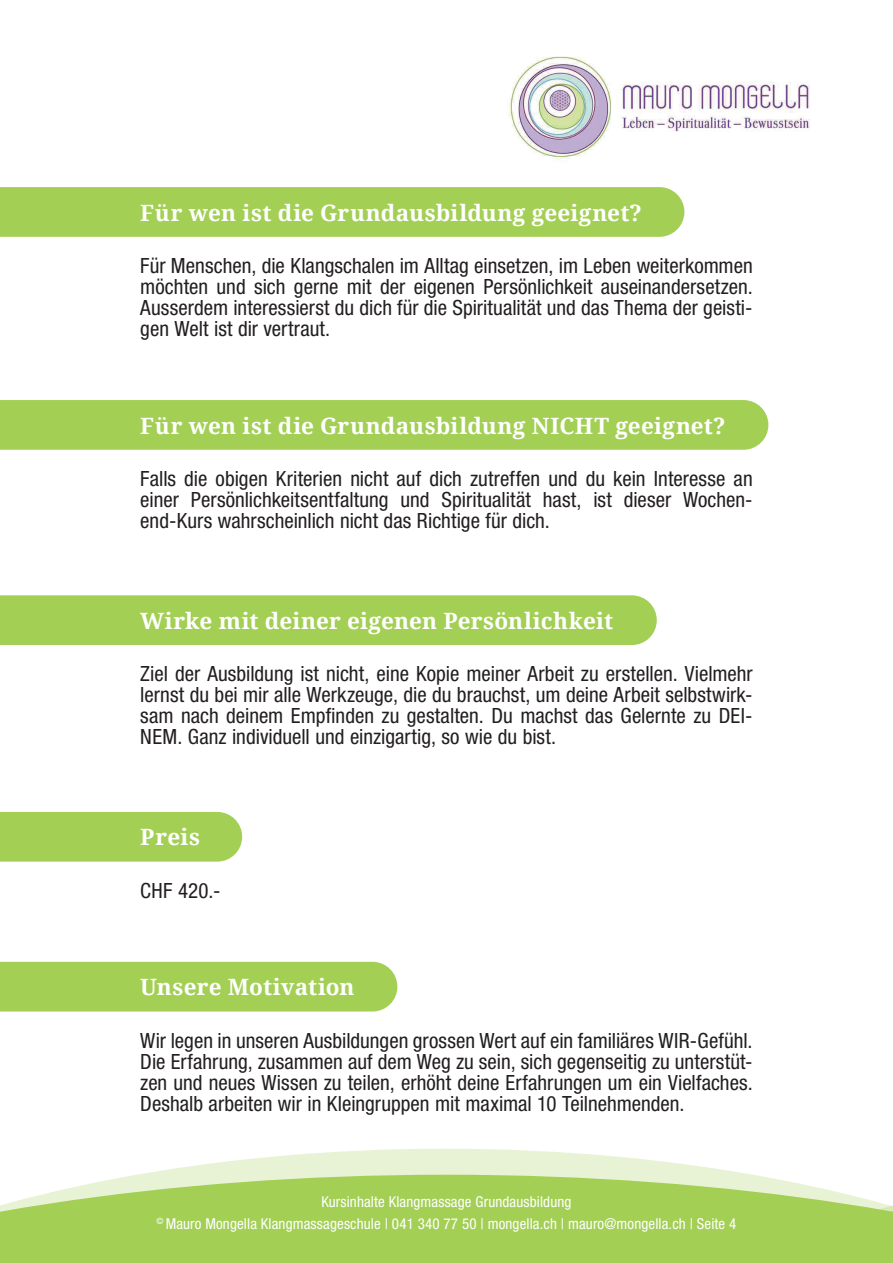
<style>
.page{position:relative;width:893px;height:1263px;background:#fff}
.page>*{position:absolute;margin:0;border:0;box-sizing:border-box;transform-origin:0 0}
.t1{font:700 22.5px "Noto Serif";letter-spacing:.01em;color:#fff}
.t2{font:condensed 21px/21px "Helvetica Neue LT Std";color:#231f20;text-align:justify}
.t3{font:condensed 15px "Helvetica Neue LT Std";letter-spacing:.01em;color:#fff}
</style>
<div class="page">
<svg style="left:0;top:1149px;width:893px;height:114px;fill:#a3cf55"></svg>
<img style="left:509px;top:56px;width:301px;height:105px">
<div style="left:0;top:962px;width:397px;height:49px;background:#a3cf55"></div>
<div style="left:0;top:812px;width:242px;height:50px;background:#a3cf55"></div>
<div style="left:0;top:595px;width:657px;height:50px;background:#a3cf55"></div>
<div style="left:0;top:400px;width:768px;height:50px;background:#a3cf55"></div>
<div style="left:0;top:187px;width:684px;height:50px;background:#a3cf55"></div>
<p class="t1" style="left:140px;top:197px;width:503px">Für wen ist die Grundausbildung geeignet?</p>
<p class="t2" style="left:140px;top:255px;width:614px">Für Menschen, die Klangschalen im Alltag einsetzen, im Leben weiterkommen möchten und sich gerne mit der eigenen Persönlichkeit auseinandersetzen.<br>Ausserdem interessierst du dich für die Spiritualität und das Thema der geisti&shy;gen Welt ist dir vertraut.</p>
<p class="t1" style="left:140px;top:410px;width:587px">Für wen ist die Grundausbildung NICHT geeignet?</p>
<p class="t2" style="left:140px;top:468px;width:614px">Falls die obigen Kriterien nicht auf dich zutreffen und du kein Interesse an einer Persönlichkeitsentfaltung und Spiritualität hast, ist dieser Wochen&shy;end-Kurs wahrscheinlich nicht das Richtige für dich.</p>
<p class="t1" style="left:140px;top:605px;width:474px">Wirke mit deiner eigenen Persönlichkeit</p>
<p class="t2" style="left:140px;top:663px;width:614px">Ziel der Ausbildung ist nicht, eine Kopie meiner Arbeit zu erstellen. Vielmehr lernst du bei mir alle Werkzeuge, die du brauchst, um deine Arbeit selbstwirk&shy;sam nach deinem Empfinden zu gestalten. Du machst das Gelernte zu DEI-NEM. Ganz individuell und einzigartig, so wie du bist.</p>
<p class="t1" style="left:140px;top:821px;width:61px">Preis</p>
<p class="t2" style="left:140px;top:880px;width:82px">CHF 420.-</p>
<p class="t1" style="left:140px;top:971px;width:216px">Unsere Motivation</p>
<p class="t2" style="left:140px;top:1030px;width:614px">Wir legen in unseren Ausbildungen grossen Wert auf ein familiäres WIR-Gefühl.<br>Die Erfahrung, zusammen auf dem Weg zu sein, sich gegenseitig zu unterstüt&shy;zen und neues Wissen zu teilen, erhöht deine Erfahrungen um ein Vielfaches.<br>Deshalb arbeiten wir in Kleingruppen mit maximal 10 Teilnehmenden.</p>
<p class="t3" style="left:321px;top:1193px;width:252px">Kursinhalte Klangmassage Grundausbildung</p>
<p class="t3" style="left:157px;top:1214px;width:581px"><sup>©</sup> Mauro Mongella Klangmassageschule | 041 340 77 50 | mongella.ch | mauro@mongella.ch | Seite 4</p>
</div>
